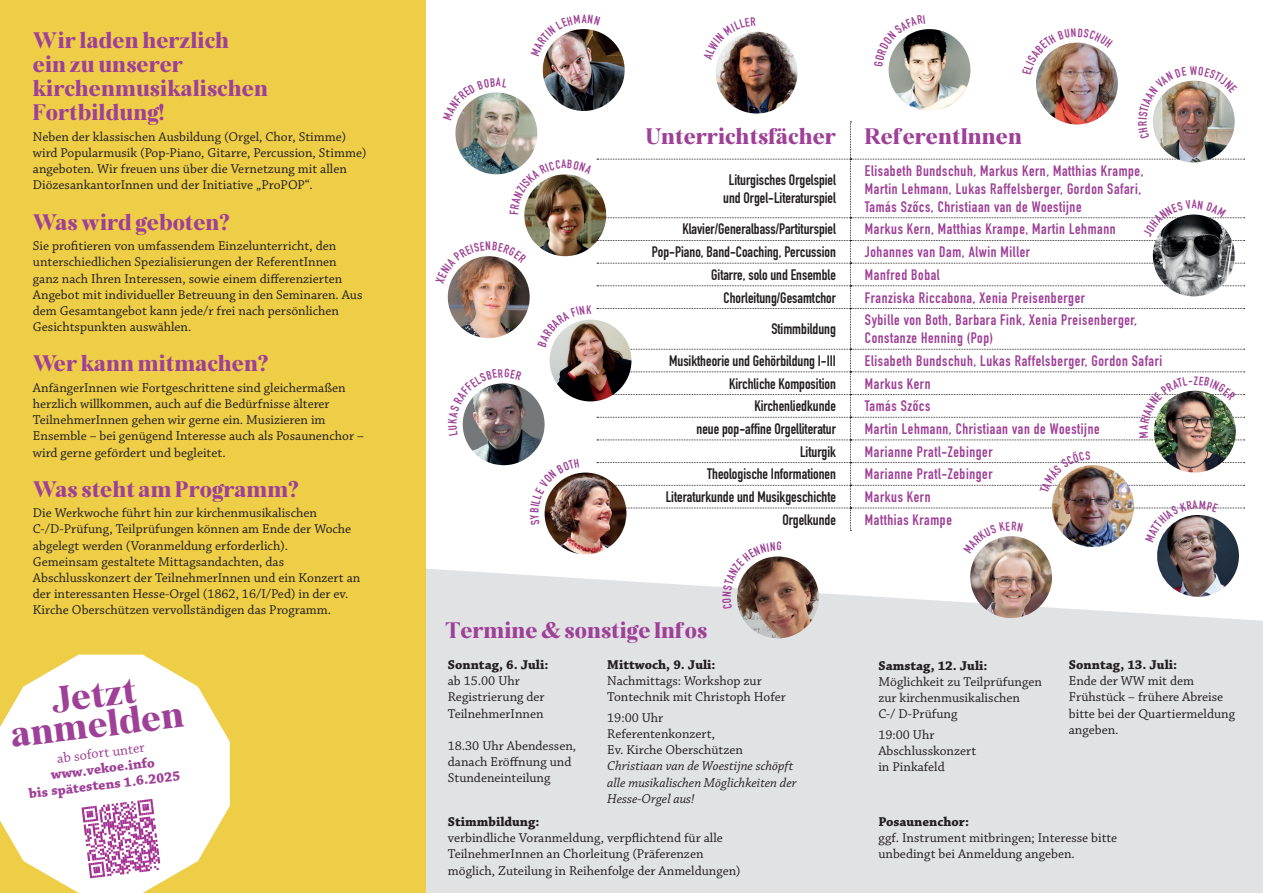
<style>
.page{position:relative;width:1263px;height:893px;background:#fff}
.page>*{position:absolute;margin:0;border:0;box-sizing:border-box;transform-origin:0 0}
.t1{font:27px/29.5px "The Beauty Blondies";color:#9e4097;text-align:center}
.t2{font:16.5px/24px "The Beauty Blondies";color:#9e4097}
.t3{font:700 15px/18px "DIN Condensed";letter-spacing:.04em;color:#9e4097}
.t4{font:700 15px/18px "DIN Condensed";color:#231f20;text-align:center}
.t5{font:700 14.4px/15.9px "Chaparral Pro";color:#9e4097;text-align:center}
.t6{font:14.4px "Chaparral Pro";color:#9e4097}
.t7{font:13.5px/16.2px "Chaparral Pro";color:#231f20}
.t8{font:700 13.5px "Chaparral Pro";color:#231f20}
.t9{font:italic 13.5px/16.2px "Chaparral Pro";color:#231f20}
</style>
<div class="page">
<div style="left:425px;top:568px;width:838px;height:325px;background:#e1e2e4"></div>
<div style="left:0;top:0;width:425px;height:893px;background:#eecd47"></div>
<svg style="left:0;top:655px;width:230px;height:238px;fill:#fff"></svg>
<svg style="left:81px;top:799px;width:79px;height:79px"></svg>
<img style="left:737px;top:556px;width:82px;height:82px;border-radius:41px">
<img style="left:970px;top:536px;width:82px;height:82px;border-radius:41px">
<img style="left:435px;top:29px;width:810px;height:580px">
<p class="t2" style="left:33px;top:31px;width:237px">Wir laden herzlich<br>ein zu unserer kirchenmusikalischen<br>Fortbildung!</p>
<p class="t7" style="left:33px;top:129px;width:335px">Neben der klassischen Ausbildung (Orgel, Chor, Stimme) wird Popularmusik (Pop-Piano, Gitarre, Percussion, Stimme) angeboten. Wir freuen uns über die Vernetzung mit allen DiözesankantorInnen und der Initiative „ProPOP“.</p>
<p class="t2" style="left:33px;top:212px;width:199px">Was wird geboten?</p>
<p class="t7" style="left:33px;top:238px;width:331px">Sie profitieren von umfassendem Einzelunterricht, den unterschiedlichen Spezialisierungen der ReferentInnen ganz nach Ihren Interessen, sowie einem differenzierten Angebot mit individueller Betreuung in den Seminaren. Aus dem Gesamtangebot kann jede/r frei nach persönlichen Gesichtspunkten auswählen.</p>
<p class="t2" style="left:33px;top:354px;width:237px">Wer kann mitmachen?</p>
<p class="t7" style="left:33px;top:380px;width:332px">AnfängerInnen wie Fortgeschrittene sind gleichermaßen herzlich willkommen, auch auf die Bedürfnisse älterer TeilnehmerInnen gehen wir gerne ein. Musizieren im Ensemble – bei genügend Interesse auch als Posaunenchor – wird gerne gefördert und begleitet.</p>
<p class="t2" style="left:33px;top:479px;width:267px">Was steht am Programm?</p>
<p class="t7" style="left:33px;top:505px;width:329px">Die Werkwoche führt hin zur kirchenmusikalischen C-/D-Prüfung, Teilprüfungen können am Ende der Woche abgelegt werden (Voranmeldung erforderlich).<br>Gemeinsam gestaltete Mittagsandachten, das Abschlusskonzert der TeilnehmerInnen und ein Konzert an der interessanten Hesse-Orgel (1862, 16/I/Ped) in der ev.<br>Kirche Oberschützen vervollständigen das Programm.</p>
<h1 class="t1" style="left:6px;top:694px;width:175px;rotate:-7deg">Jetzt anmelden</h1>
<p class="t6" style="left:56px;top:750px;width:90px;rotate:-7deg">ab sofort unter</p>
<p class="t5" style="left:26px;top:770px;width:154px;rotate:-7deg">www.vekoe.info<br>bis spätestens 1.6.2025</p>
<p class="t2" style="left:646px;top:126px;width:192px">Unterrichtsfächer</p>
<p class="t2" style="left:865px;top:126px;width:159px">ReferentInnen</p>
<p class="t4" style="left:723px;top:170px;width:114px">Liturgisches Orgelspiel und Orgel-Literaturspiel</p>
<p class="t3" style="left:865px;top:161px;width:280px">Elisabeth Bundschuh, Markus Kern, Matthias Krampe,<br>Martin Lehmann, Lukas Raffelsberger, Gordon Safari,<br>Tamás Szőcs, Christiaan van de Woestijne</p>
<p class="t4" style="left:682px;top:220px;width:155px">Klavier/Generalbass/Partiturspiel</p>
<p class="t3" style="left:865px;top:220px;width:252px">Markus Kern, Matthias Krampe, Martin Lehmann</p>
<p class="t4" style="left:652px;top:243px;width:186px">Pop-Piano, Band-Coaching, Percussion</p>
<p class="t3" style="left:865px;top:243px;width:167px">Johannes van Dam, Alwin Miller</p>
<p class="t4" style="left:711px;top:265px;width:126px">Gitarre, solo und Ensemble</p>
<p class="t3" style="left:865px;top:265px;width:76px">Manfred Bobal</p>
<p class="t4" style="left:724px;top:288px;width:114px">Chorleitung/Gesamtchor</p>
<p class="t3" style="left:865px;top:288px;width:222px">Franziska Riccabona, Xenia Preisenberger</p>
<p class="t4" style="left:771px;top:320px;width:66px">Stimmbildung</p>
<p class="t3" style="left:865px;top:311px;width:274px">Sybille von Both, Barbara Fink, Xenia Preisenberger,<br>Constanze Henning (Pop)</p>
<p class="t4" style="left:669px;top:352px;width:168px">Musiktheorie und Gehörbildung I-III</p>
<p class="t3" style="left:865px;top:352px;width:299px">Elisabeth Bundschuh, Lukas Raffelsberger, Gordon Safari</p>
<p class="t4" style="left:729px;top:374px;width:108px">Kirchliche Komposition</p>
<p class="t3" style="left:865px;top:374px;width:67px">Markus Kern</p>
<p class="t4" style="left:754px;top:397px;width:83px">Kirchenliedkunde</p>
<p class="t3" style="left:865px;top:397px;width:67px">Tamás Szőcs</p>
<p class="t4" style="left:696px;top:420px;width:141px">neue pop-affine Orgelliteratur</p>
<p class="t3" style="left:865px;top:420px;width:236px">Martin Lehmann, Christiaan van de Woestijne</p>
<p class="t4" style="left:800px;top:442px;width:37px">Liturgik</p>
<p class="t3" style="left:865px;top:442px;width:129px">Marianne Pratl-Zebinger</p>
<p class="t4" style="left:707px;top:465px;width:130px">Theologische Informationen</p>
<p class="t3" style="left:865px;top:465px;width:129px">Marianne Pratl-Zebinger</p>
<p class="t4" style="left:666px;top:488px;width:172px">Literaturkunde und Musikgeschichte</p>
<p class="t3" style="left:865px;top:488px;width:67px">Markus Kern</p>
<p class="t4" style="left:782px;top:510px;width:55px">Orgelkunde</p>
<p class="t3" style="left:865px;top:510px;width:88px">Matthias Krampe</p>
<p class="t2" style="left:445px;top:621px;width:263px">Termine &amp; sonstige Infos</p>
<p class="t8" style="left:448px;top:657px;width:102px">Sonntag, 6. Juli:</p>
<p class="t7" style="left:448px;top:673px;width:98px">ab 15.00 Uhr<br>Registrierung der<br>TeilnehmerInnen</p>
<p class="t7" style="left:448px;top:738px;width:130px">18.30 Uhr Abendessen, danach Eröffnung und<br>Stundeneinteilung</p>
<p class="t8" style="left:607px;top:657px;width:110px">Mittwoch, 9. Juli:</p>
<p class="t7" style="left:607px;top:673px;width:180px">Nachmittags: Workshop zur<br>Tontechnik mit Christoph Hofer</p>
<p class="t7" style="left:607px;top:710px;width:137px">19:00 Uhr<br>Referentenkonzert,<br>Ev. Kirche Oberschützen</p>
<p class="t9" style="left:607px;top:759px;width:191px">Christiaan van de Woestijne schöpft alle musikalischen Möglichkeiten der<br>Hesse-Orgel aus!</p>
<p class="t8" style="left:448px;top:814px;width:93px">Stimmbildung:</p>
<p class="t7" style="left:448px;top:830px;width:294px">verbindliche Voranmeldung, verpflichtend für alle<br>TeilnehmerInnen an Chorleitung (Präferenzen möglich, Zuteilung in Reihenfolge der Anmeldungen)</p>
<p class="t8" style="left:878px;top:657px;width:111px">Samstag, 12. Juli:</p>
<p class="t7" style="left:878px;top:674px;width:165px">Möglichkeit zu Teilprüfungen zur kirchenmusikalischen<br>C-/ D-Prüfung</p>
<p class="t7" style="left:878px;top:727px;width:100px">19:00 Uhr<br>Abschlusskonzert in Pinkafeld</p>
<p class="t8" style="left:1069px;top:657px;width:110px">Sonntag, 13. Juli:</p>
<p class="t7" style="left:1069px;top:673px;width:168px">Ende der WW mit dem<br>Frühstück – frühere Abreise bitte bei der Quartiermeldung angeben.</p>
<p class="t8" style="left:878px;top:814px;width:92px">Posaunenchor:</p>
<p class="t7" style="left:878px;top:830px;width:240px">ggf. Instrument mitbringen; Interesse bitte unbedingt bei Anmeldung angeben.</p>
</div>
